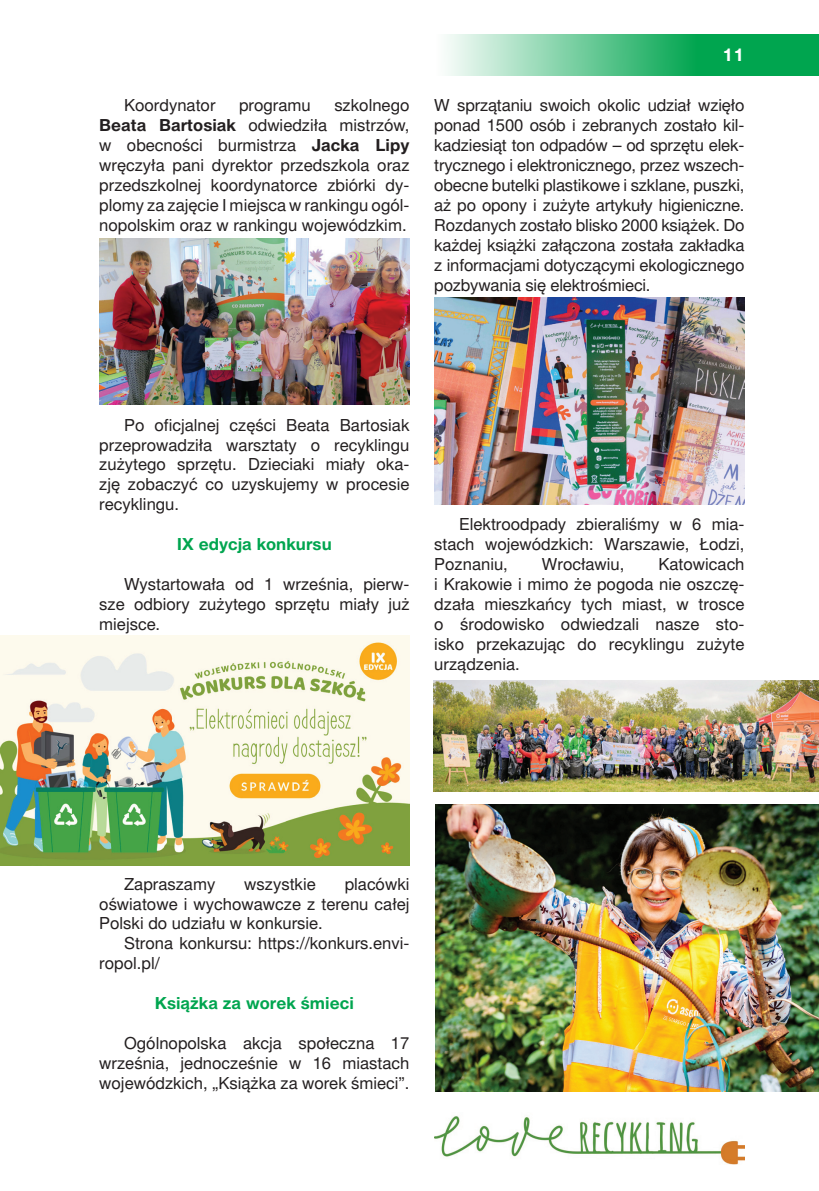
<style>
.page{position:relative;width:819px;height:1191px;background:#fff}
.page>*{position:absolute;margin:0;border:0;box-sizing:border-box;transform-origin:0 0}
.t1{font:700 17.5px "Switzer EFN";color:#fff}
.t2{font:16.62px/19.9px "Switzer EFN";color:#231f20;text-align:justify}
.t3{font:700 16.62px "Switzer EFN";color:#00a54f}
.s1{font-weight:700}
</style>
<div class="page">
<svg style="left:446px;top:35px;width:373px;height:41px"></svg>
<img style="left:99px;top:238px;width:310px;height:166px">
<img style="left:0;top:635px;width:409px;height:230px">
<img style="left:434px;top:298px;width:310px;height:206px">
<img style="left:433px;top:680px;width:386px;height:111px">
<img style="left:435px;top:804px;width:384px;height:287px">
<img style="left:434px;top:1116px;width:310px;height:49px">
<p class="t2" style="left:99px;top:96px;width:312px;text-indent:235px">szkolnego <span class="s1">Beata Bartosiak</span> odwiedziła mistrzów, w obecności burmistrza <span class="s1">Jacka Lipy </span>wręczyła pani dyrektor przedszkola oraz przedszkolnej koordynatorce zbiórki dy&shy;plomy za zajęcie I miejsca w rankingu ogól&shy;nopolskim oraz w rankingu wojewódzkim.</p>
<p class="t2" style="left:124px;top:96px;width:93px">Koordynator</p>
<p class="t2" style="left:239px;top:96px;width:73px">programu</p>
<p class="t1" style="left:722px;top:44px;width:23px">11</p>
<p class="t2" style="left:434px;top:96px;width:312px">W sprzątaniu swoich okolic udział wzięło ponad 1500 osób i zebranych zostało kil&shy;kadziesiąt ton odpadów – od sprzętu elek&shy;trycznego i elektronicznego, przez wszech&shy;obecne butelki plastikowe i szklane, puszki, aż po opony i zużyte artykuły higieniczne.<br>Rozdanych zostało blisko 2000 książek. Do każdej książki załączona została zakładka z informacjami dotyczącymi ekologicznego pozbywania się elektrośmieci.</p>
<p class="t2" style="left:99px;top:415px;width:312px;text-indent:25px">Po oficjalnej części Beata Bartosiak przeprowadziła warsztaty o recyklingu zużytego sprzętu. Dzieciaki miały oka&shy;zję zobaczyć co uzyskujemy w procesie recyklingu.</p>
<p class="t3" style="left:177px;top:534px;width:156px">IX edycja konkursu</p>
<p class="t2" style="left:99px;top:575px;width:312px;text-indent:25px">Wystartowała od 1 września, pierw&shy;sze odbiory zużytego sprzętu miały już miejsce.</p>
<p class="t2" style="left:434px;top:515px;width:312px;text-indent:25px">Elektroodpady zbieraliśmy w 6 mia&shy;stach wojewódzkich: Warszawie, Łodzi, Poznaniu,</p>
<p class="t2" style="left:434px;top:555px;width:312px;text-indent:224px">Katowicach i Krakowie i mimo że pogoda nie oszczę&shy;dzała mieszkańcy tych miast, w trosce o środowisko odwiedzali nasze sto&shy;isko przekazując do recyklingu zużyte urządzenia.</p>
<p class="t2" style="left:542px;top:555px;width:84px">Wrocławiu,</p>
<p class="t2" style="left:99px;top:874px;width:312px;text-indent:245px">placówki oświatowe i wychowawcze z terenu całej Polski do udziału w konkursie.</p>
<p class="t2" style="left:99px;top:934px;width:312px;text-indent:25px">Strona konkursu: https://konkurs.envi&shy;ropol.pl/</p>
<p class="t3" style="left:155px;top:993px;width:201px">Książka za worek śmieci</p>
<p class="t2" style="left:99px;top:1033px;width:312px;text-indent:25px">Ogólnopolska akcja społeczna 17 września, jednocześnie w 16 miastach wojewódzkich, „Książka za worek śmieci”.</p>
<p class="t2" style="left:124px;top:874px;width:93px">Zapraszamy</p>
<p class="t2" style="left:244px;top:874px;width:73px">wszystkie</p>
</div>
